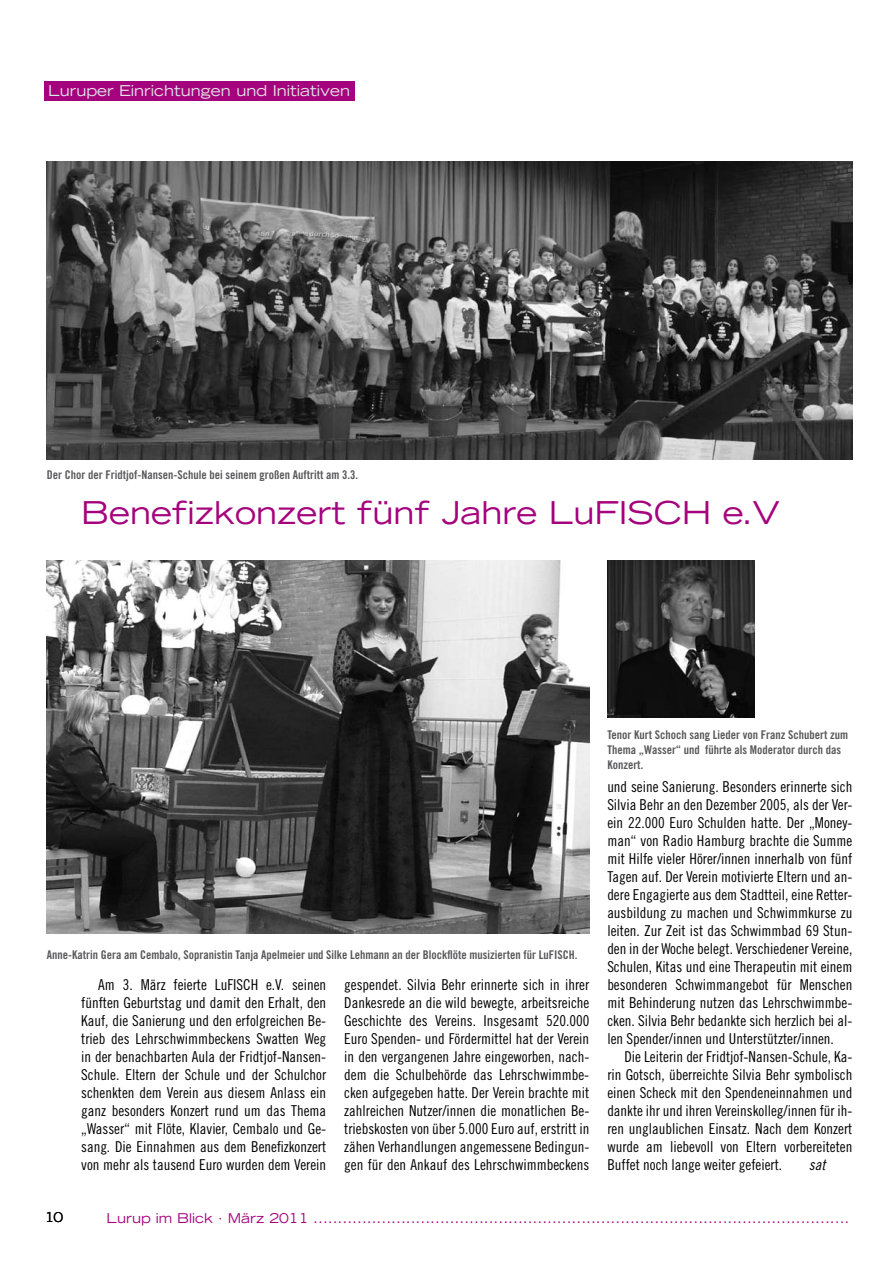
<style>
.page{position:relative;width:893px;height:1263px;background:#fff}
.page>*{position:absolute;margin:0;border:0;box-sizing:border-box;transform-origin:0 0}
.t1{font:expanded 31.5px "Trade Gothic LH";color:#a5027d}
.t2{font:15px/18px "Trade Gothic Cond Eighteen";color:#000;text-align:justify}
.t3{font:expanded 15px "Trade Gothic LH";color:#e3e4e5}
.t4{font:15px "Trade Gothic Cond Eighteen Obl";color:#000}
.t5{font:expanded 13.5px "Trade Gothic LH";color:#a5027d}
.t6{font:expanded 13.5px "Trade Gothic LH";color:#000}
.t7{font:12px/15px "Trade Gothic Bold Cond Twenty";color:#58585a}
</style>
<div class="page">
<img style="left:47px;top:162px;width:805px;height:298px">
<img style="left:47px;top:560px;width:542px;height:373px">
<img style="left:607px;top:560px;width:148px;height:158px">
<div style="left:44px;top:81px;width:310px;height:20px;background:#a5027d"></div>
<p class="t3" style="left:48px;top:81px;width:304px">Luruper Einrichtungen und Initiativen</p>
<p class="t7" style="left:47px;top:467px;width:313px">Der Chor der Fridtjof-Nansen-Schule bei seinem großen Auftritt am 3.3.</p>
<h1 class="t1" style="left:81px;top:492px;width:699px">Benefizkonzert fünf Jahre LuFISCH e.V</h1>
<p class="t7" style="left:47px;top:947px;width:532px">Anne-Katrin Gera am Cembalo, Sopranistin Tanja Apelmeier und Silke Lehmann an der Blockflöte musizierten für LuFISCH.</p>
<p class="t2" style="left:81px;top:975px;width:247px;text-indent:17px">Am 3. März feierte LuFISCH e.V. seinen fünften Geburtstag und damit den Erhalt, den Kauf, die Sanierung und den erfolgreichen Be&shy;trieb des Lehrschwimmbeckens Swatten Weg in der benachbarten Aula der Fridtjof-Nansen-Schule. Eltern der Schule und der Schulchor schenkten dem Verein aus diesem Anlass ein ganz besonders Konzert rund um das Thema „Wasser“ mit Flöte, Klavier, Cembalo und Ge&shy;sang. Die Einnahmen aus dem Benefizkonzert von mehr als tausend Euro wurden dem Verein</p>
<p class="t2" style="left:344px;top:975px;width:247px">gespendet. Silvia Behr erinnerte sich in ihrer Dankesrede an die wild bewegte, arbeitsreiche Geschichte des Vereins. Insgesamt 520.000<br>Euro Spenden- und Fördermittel hat der Verein in den vergangenen Jahre eingeworben, nach&shy;dem die Schulbehörde das Lehrschwimmbe&shy;cken aufgegeben hatte. Der Verein brachte mit zahlreichen Nutzer/innen die monatlichen Be&shy;triebskosten von über 5.000 Euro auf, erstritt in zähen Verhandlungen angemessene Bedingun&shy;gen für den Ankauf des Lehrschwimmbeckens</p>
<p class="t7" style="left:607px;top:727px;width:242px">Tenor Kurt Schoch sang Lieder von Franz Schubert zum<br>Thema „Wasser“ und führte als Moderator durch das<br>Konzert.</p>
<p class="t2" style="left:607px;top:777px;width:247px">und seine Sanierung. Besonders erinnerte sich Silvia Behr an den Dezember 2005, als der Ver&shy;ein 22.000 Euro Schulden hatte. Der „Money&shy;man“ von Radio Hamburg brachte die Summe mit Hilfe vieler Hörer/innen innerhalb von fünf Tagen auf. Der Verein motivierte Eltern und an&shy;dere Engagierte aus dem Stadtteil, eine Retter&shy;ausbildung zu machen und Schwimmkurse zu leiten. Zur Zeit ist das Schwimmbad 69 Stun&shy;den in der Woche belegt. Verschiedener Vereine, Schulen, Kitas und eine Therapeutin mit einem besonderen Schwimmangebot für Menschen mit Behinderung nutzen das Lehrschwimmbe&shy;cken. Silvia Behr bedankte sich herzlich bei al&shy;len Spender/innen und Unterstützter/innen.</p>
<p class="t2" style="left:607px;top:1047px;width:247px;text-indent:17px">Die Leiterin der Fridtjof-Nansen-Schule, Ka&shy;rin Gotsch, überreichte Silvia Behr symbolisch einen Scheck mit den Spendeneinnahmen und dankte ihr und ihren Vereinskolleg/innen für ih&shy;ren unglaublichen Einsatz. Nach dem Konzert wurde am liebevoll von Eltern vorbereiteten Buffet noch lange weiter gefeiert.</p>
<p class="t4" style="left:809px;top:1156px;width:18px">sat</p>
<p class="t6" style="left:45px;top:1209px;width:20px">10</p>
<p class="t5" style="left:107px;top:1209px;width:744px">Lurup im Blick · März 2011 ..............................................................................................................</p>
</div>
